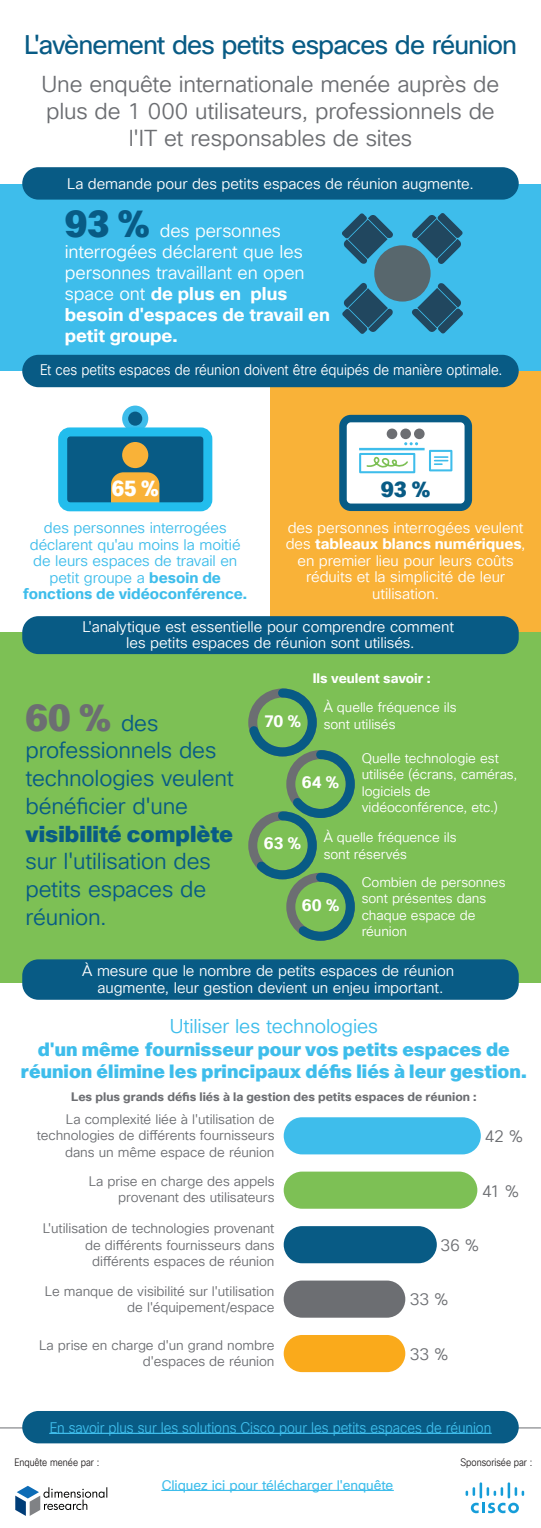
<style>
.page{position:relative;width:541px;height:1528px;background:#fff}
.page>*{position:absolute;margin:0;border:0;box-sizing:border-box;transform-origin:0 0}
.t1{font:800 37.5px "Cisco Sans TT";color:#6c6e72}
.t2{font:26.25px "Cisco Sans TT";letter-spacing:-.035em;color:#085b85}
.t3{font:22.5px/27px "Cisco Sans TT Light";letter-spacing:-.01em;color:#6c6e72;text-align:center}
.t4{font:22.5px/27.8px "Cisco Sans TT Light";letter-spacing:-.01em;color:#085b85}
.t5{font:800 22.5px "Cisco Sans TT";color:#085b85}
.t6{font:800 21.75px "Cisco Sans TT";color:#fff;scale:.95 1}
.t7{font:800 21.75px "Cisco Sans TT";color:#085b85}
.t8{font:19.5px "Cisco Sans TT Light";letter-spacing:-.005em;color:#3ebdeb}
.t9{font:800 18.75px/22.5px "Cisco Sans TT";color:#3ebdeb;text-align:center}
.t10{font:18px/21px "Cisco Sans TT Light";letter-spacing:-.005em;color:#fff}
.t11{font:700 18px/21px "Cisco Sans TT";color:#fff}
.t12{font:16.5px "Cisco Sans TT Light";letter-spacing:-.015em;color:#6c6e72}
.t13{font:700 16.5px "Cisco Sans TT";color:#fff}
.t14{font:15px/16.5px "Cisco Sans TT Light";letter-spacing:-.005em;color:#fff;text-align:center}
.t15{font:15px/16.5px "Cisco Sans TT Light";letter-spacing:-.005em;color:#3ebdeb;text-align:center}
.t16{font:15px "Cisco Sans TT Light";letter-spacing:-.005em;color:#fff;scale:.9 1}
.t17{font:15px "Cisco Sans TT Light";letter-spacing:-.005em;color:#3ebdeb;scale:.9 1}
.t18{font:700 15px "Cisco Sans TT";color:#fff}
.t19{font:700 15px "Cisco Sans TT";color:#3ebdeb}
.t20{font:13.5px/16.5px "Cisco Sans TT Light";letter-spacing:-.005em;color:#6c6e72;text-align:right}
.t21{font:13.5px/16.5px "Cisco Sans TT Light";letter-spacing:-.005em;color:#fff}
.t22{font:13.5px "Cisco Sans TT";letter-spacing:-.005em;color:#3ebdeb}
.t23{font:700 13.5px "Cisco Sans TT";color:#fff}
.t24{font:700 12px "Cisco Sans TT";color:#6c6e72}
.t25{font:10.5px "Cisco Sans TT Light";color:#231f20;scale:.85 1}
.s1{font-family:"Cisco Sans TT";font-weight:800;font-size:37.5px;color:#085b85}
.s2{font-family:"Cisco Sans TT Light";font-weight:400}
.s3{font-family:"Cisco Sans TT";font-weight:700}
.s4{font-family:"Cisco Sans TT Light";font-weight:400;font-size:22.5px;color:#085b85}
</style>
<div class="page">
<div style="left:270px;top:371px;width:270px;height:261px;background:#f9b238"></div>
<svg style="left:339px;top:415px;width:132px;height:96px;background:#b5d1db"></svg>
<div style="left:386px;top:429px;width:11px;height:10px;background:#6c6e72;border-radius:50%"></div>
<div style="left:400px;top:429px;width:10px;height:10px;background:#6c6e72;border-radius:50%"></div>
<div style="left:413px;top:429px;width:11px;height:10px;background:#6c6e72;border-radius:50%"></div>
<div style="left:0;top:632px;width:540px;height:351px;background:#7dc055"></div>
<div style="left:0;top:183px;width:540px;height:188px;background:#3ebdeb"></div>
<svg style="left:15px;top:1486px;width:92px;height:30px"></svg>
<svg style="left:342px;top:213px;width:51px;height:51px"></svg>
<svg style="left:411px;top:283px;width:51px;height:51px"></svg>
<svg style="left:342px;top:283px;width:51px;height:51px"></svg>
<svg style="left:411px;top:213px;width:51px;height:52px"></svg>
<div style="left:374px;top:245px;width:56px;height:57px;background:#58676d;border-radius:50%"></div>
<div style="left:59px;top:430px;width:152px;height:79px;background:#085b85;border-radius:8px"></div>
<div style="left:122px;top:442px;width:26px;height:26px;background:#f9b238;border-radius:50%"></div>
<svg style="left:111px;top:472px;width:48px;height:29px"></svg>
<svg style="left:122px;top:406px;width:26px;height:21px"></svg>
<div style="left:58px;top:427px;width:154px;height:84px;border:9px solid #22bded;border-radius:7px"></div>
<div style="left:283px;top:1117px;width:197px;height:37px;background:#3ebdeb;border-radius:18px"></div>
<div style="left:283px;top:1172px;width:194px;height:37px;background:#7dc055;border-radius:18px"></div>
<div style="left:283px;top:1226px;width:153px;height:37px;background:#085b85;border-radius:18px"></div>
<div style="left:283px;top:1280px;width:122px;height:38px;background:#6c6e72;border-radius:18px"></div>
<div style="left:283px;top:1335px;width:122px;height:37px;background:#faaa1b;border-radius:18px"></div>
<hr style="left:0;top:1427px;width:540px;height:1px;background:#6c6e72">
<svg style="left:248px;top:688px;width:107px;height:253px"></svg>
<svg style="left:465px;top:1482px;width:58px;height:31px"></svg>
<div style="left:22px;top:167px;width:496px;height:33px;background:#085b85;border-radius:16px"></div>
<div style="left:22px;top:355px;width:496px;height:32px;background:#085b85;border-radius:16px"></div>
<div style="left:22px;top:616px;width:496px;height:38px;background:#085b85;border-radius:16px"></div>
<div style="left:22px;top:959px;width:496px;height:41px;background:#085b85;border-radius:16px"></div>
<div style="left:22px;top:1411px;width:496px;height:32px;background:#085b85;border-radius:16px"></div>
<hr style="left:50px;top:1433px;width:441px;height:1px;background:#3ebdeb">
<hr style="left:162px;top:1490px;width:231px;height:1px;background:#3ebdeb">
<h2 class="t2" style="left:24px;top:28px;width:494px">L'avènement des petits espaces de réunion</h2>
<h3 class="t3" style="left:42px;top:71px;width:459px">Une enquête internationale menée auprès de plus de 1 000 utilisateurs, professionnels de l'IT et responsables de sites</h3>
<p class="t14" style="left:67px;top:176px;width:408px">La demande pour des petits espaces de réunion augmente.</p>
<h3 class="t10" style="left:65px;top:220px;width:241px"><span class="s1">93 %</span> des personnes interrogées déclarent que les personnes travaillant en open</h3>
<h3 class="t11" style="left:65px;top:283px;width:266px"><span class="s2">space ont</span> de plus en plus besoin d'espaces de travail en petit groupe.</h3>
<p class="t16" style="left:40px;top:360px;width:515px">Et ces petits espaces de réunion doivent être équipés de manière optimale.</p>
<h3 class="t6" style="left:112px;top:474px;width:51px">65 %</h3>
<h3 class="t7" style="left:380px;top:475px;width:51px">93 %</h3>
<p class="t15" style="left:30px;top:520px;width:212px">des personnes interrogées déclarent qu'au moins la moitié de leurs espaces de travail en petit groupe a <span class="s3">besoin de</span></p>
<p class="t19" style="left:23px;top:584px;width:225px">fonctions de vidéoconférence.</p>
<p class="t14" style="left:287px;top:519px;width:237px">des personnes interrogées veulent</p>
<p class="t18" style="left:285px;top:534px;width:241px"><span class="s2">des</span> tableaux blancs numériques<span class="s2">,</span></p>
<p class="t14" style="left:297px;top:552px;width:217px">en premier lieu pour leurs coûts réduits et la simplicité de leur utilisation.</p>
<p class="t14" style="left:82px;top:619px;width:373px">L'analytique est essentielle pour comprendre comment les petits espaces de réunion sont utilisés.</p>
<h1 class="t1" style="left:25px;top:693px;width:134px">60 % <span class="s4">des</span></h1>
<h3 class="t4" style="left:25px;top:737px;width:210px">professionnels des technologies veulent bénéficier d'une</h3>
<h3 class="t5" style="left:25px;top:819px;width:209px">visibilité complète</h3>
<h3 class="t4" style="left:25px;top:848px;width:187px">sur l'utilisation des petits espaces de réunion.</h3>
<p class="t13" style="left:264px;top:710px;width:38px">70 %</p>
<p class="t23" style="left:312px;top:670px;width:119px">Ils veulent savoir :</p>
<p class="t21" style="left:323px;top:699px;width:134px">À quelle fréquence ils sont utilisés</p>
<p class="t21" style="left:361px;top:750px;width:157px">Quelle technologie est utilisée (écrans, caméras, logiciels de vidéoconférence, etc.)</p>
<p class="t21" style="left:323px;top:829px;width:134px">À quelle fréquence ils sont réservés</p>
<p class="t21" style="left:361px;top:874px;width:145px">Combien de personnes sont présentes dans chaque espace de réunion</p>
<p class="t13" style="left:301px;top:772px;width:39px">64 %</p>
<p class="t13" style="left:263px;top:833px;width:39px">63 %</p>
<p class="t13" style="left:301px;top:894px;width:39px">60 %</p>
<p class="t14" style="left:82px;top:963px;width:373px">À mesure que le nombre de petits espaces de réunion augmente, leur gestion devient un enjeu important.</p>
<h3 class="t8" style="left:169px;top:1014px;width:210px">Utiliser les technologies</h3>
<h3 class="t9" style="left:21px;top:1038px;width:507px">d'un même fournisseur pour vos petits espaces de réunion élimine les principaux défis liés à leur gestion.</h3>
<p class="t24" style="left:71px;top:1089px;width:406px">Les plus grands défis liés à la gestion des petits espaces de réunion :</p>
<p class="t20" style="left:37px;top:1111px;width:239px">La complexité liée à l'utilisation de technologies de différents fournisseurs dans un même espace de réunion</p>
<p class="t12" style="left:484px;top:1126px;width:39px">42 %</p>
<p class="t20" style="left:89px;top:1173px;width:187px">La prise en charge des appels provenant des utilisateurs</p>
<p class="t12" style="left:481px;top:1180px;width:38px">41 %</p>
<p class="t20" style="left:43px;top:1220px;width:233px">L'utilisation de technologies provenant de différents fournisseurs dans différents espaces de réunion</p>
<p class="t12" style="left:440px;top:1234px;width:40px">36 %</p>
<p class="t20" style="left:45px;top:1283px;width:231px">Le manque de visibilité sur l'utilisation de l'équipement/espace</p>
<p class="t12" style="left:409px;top:1289px;width:40px">33 %</p>
<p class="t20" style="left:39px;top:1337px;width:237px">La prise en charge d'un grand nombre d'espaces de réunion</p>
<p class="t12" style="left:409px;top:1343px;width:40px">33 %</p>
<p class="t17" style="left:50px;top:1418px;width:491px">En savoir plus sur les solutions Cisco pour les petits espaces de réunion</p>
<p class="t25" style="left:14px;top:1456px;width:101px">Enquête menée par :</p>
<p class="t25" style="left:460px;top:1456px;width:86px">Sponsorisée par :</p>
<p class="t22" style="left:162px;top:1476px;width:233px">Cliquez ici pour télécharger l'enquête</p>
</div>
